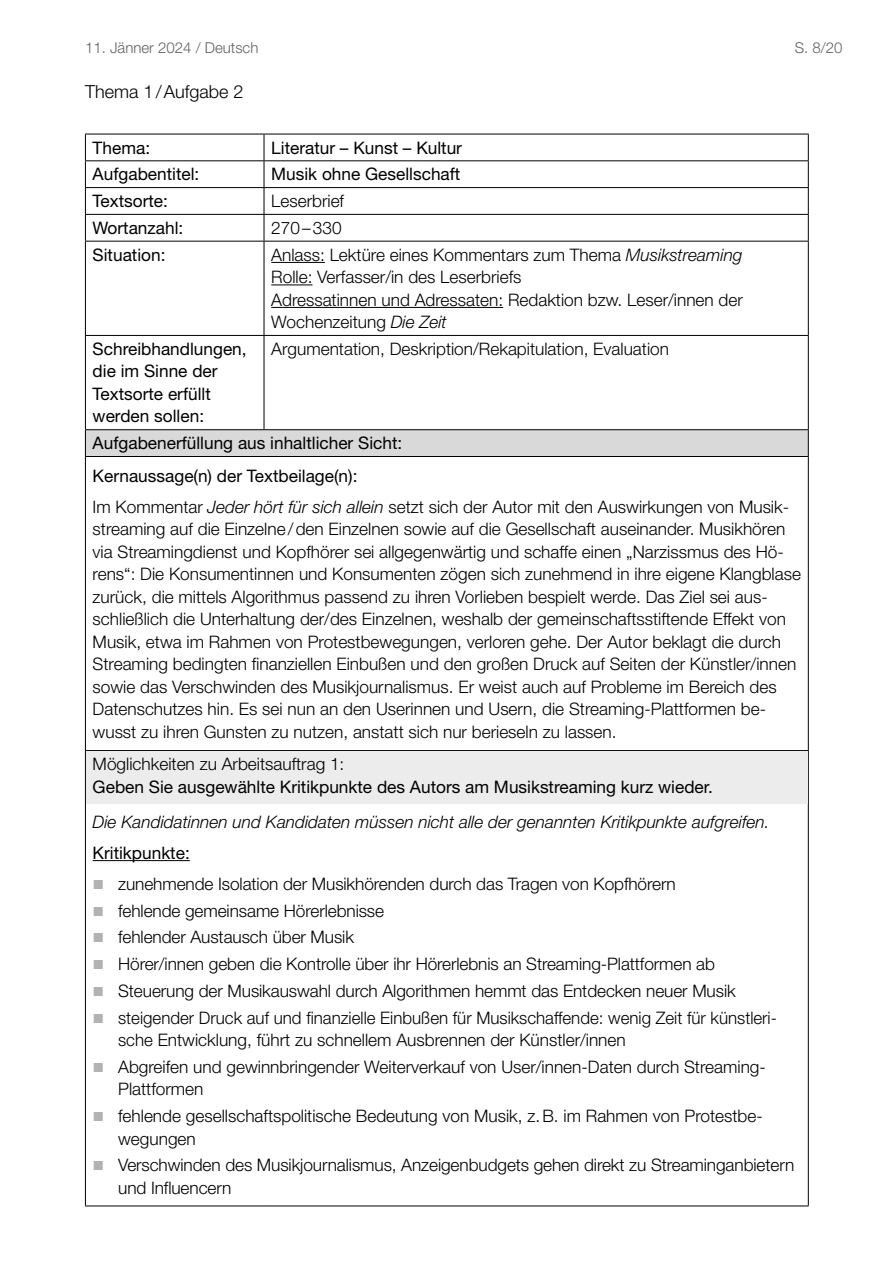
<style>
.page{position:relative;width:893px;height:1263px;background:#fff}
.page>*{position:absolute;margin:0;border:0;box-sizing:border-box;transform-origin:0 0}
.t1{font:300 18px "Helvetica Neue LT Std";color:#000}
.t2{font:300 17.25px/22.5px "Helvetica Neue LT Std";color:#000}
.t3{font:17.25px/22.5px "Helvetica Neue LT Pro";color:#000}
.t4{font:17.25px "Helvetica Neue LT Std";color:#000}
.t5{font:italic 300 17.25px "Helvetica Neue LT Pro";color:#000}
.t6{font:300 15px "Helvetica Neue LT Pro";color:#626262}
.s1{font-style:italic}
.s2{font-family:"Arial";font-weight:400;font-size:19.5px;color:#b2b2b2}
</style>
<div class="page">
<div style="left:85px;top:430px;width:723px;height:26px;background:#d9d9d9"></div>
<hr style="left:85px;top:1205px;width:179px;height:1px;background:#000">
<hr style="left:264px;top:1205px;width:545px;height:1px;background:#000">
<hr style="left:85px;top:134px;width:179px;height:1px;background:#000">
<hr style="left:264px;top:134px;width:545px;height:1px;background:#000">
<hr style="left:85px;top:160px;width:179px;height:1px;background:#000">
<hr style="left:264px;top:160px;width:545px;height:1px;background:#000">
<hr style="left:85px;top:187px;width:179px;height:1px;background:#000">
<hr style="left:264px;top:187px;width:545px;height:1px;background:#000">
<hr style="left:85px;top:214px;width:179px;height:1px;background:#000">
<svg style="left:85px;top:134px;width:1px;height:107px"></svg>
<hr style="left:264px;top:214px;width:545px;height:1px;background:#000">
<svg style="left:264px;top:134px;width:1px;height:107px"></svg>
<svg style="left:808px;top:134px;width:1px;height:107px"></svg>
<hr style="left:85px;top:241px;width:179px;height:1px;background:#000">
<hr style="left:85px;top:241px;width:1px;height:94px;background:#000">
<hr style="left:264px;top:241px;width:545px;height:1px;background:#000">
<hr style="left:264px;top:241px;width:1px;height:94px;background:#000">
<hr style="left:808px;top:241px;width:1px;height:94px;background:#000">
<hr style="left:85px;top:335px;width:179px;height:1px;background:#000">
<hr style="left:85px;top:336px;width:1px;height:93px;background:#000">
<hr style="left:264px;top:335px;width:545px;height:1px;background:#000">
<hr style="left:264px;top:336px;width:1px;height:93px;background:#000">
<hr style="left:808px;top:336px;width:1px;height:93px;background:#000">
<hr style="left:85px;top:429px;width:179px;height:1px;background:#000">
<svg style="left:85px;top:430px;width:1px;height:26px"></svg>
<hr style="left:264px;top:429px;width:545px;height:1px;background:#000">
<svg style="left:808px;top:430px;width:1px;height:26px"></svg>
<hr style="left:85px;top:456px;width:179px;height:1px;background:#000">
<hr style="left:85px;top:457px;width:1px;height:293px;background:#000">
<hr style="left:264px;top:456px;width:545px;height:1px;background:#000">
<hr style="left:808px;top:457px;width:1px;height:293px;background:#000">
<hr style="left:85px;top:750px;width:179px;height:1px;background:#000">
<hr style="left:85px;top:751px;width:1px;height:454px;background:#000">
<hr style="left:264px;top:750px;width:545px;height:1px;background:#000">
<hr style="left:808px;top:751px;width:1px;height:454px;background:#000">
<hr style="left:271px;top:262px;width:54px;height:1px;background:#000">
<hr style="left:271px;top:284px;width:41px;height:1px;background:#000">
<hr style="left:271px;top:307px;width:232px;height:1px;background:#000">
<div style="left:86px;top:751px;width:721px;height:53px;background:#ececec"></div>
<hr style="left:93px;top:860px;width:97px;height:1px;background:#000">
<p class="t6" style="left:85px;top:39px;width:175px">11. Jänner 2024 / Deutsch</p>
<p class="t6" style="left:795px;top:39px;width:49px">S. 8/20</p>
<p class="t1" style="left:85px;top:80px;width:160px">Thema 1/Aufgabe 2</p>
<p class="t3" style="left:93px;top:136px;width:59px">Thema:</p>
<p class="t3" style="left:271px;top:136px;width:192px">Literatur – Kunst – Kultur</p>
<p class="t3" style="left:93px;top:163px;width:108px">Aufgabentitel:</p>
<p class="t3" style="left:271px;top:163px;width:191px">Musik ohne Gesellschaft</p>
<p class="t3" style="left:93px;top:189px;width:77px">Textsorte:</p>
<p class="t2" style="left:271px;top:189px;width:74px">Leserbrief</p>
<p class="t3" style="left:93px;top:216px;width:92px">Wortanzahl:</p>
<p class="t2" style="left:271px;top:216px;width:72px">270–330</p>
<p class="t3" style="left:93px;top:243px;width:74px">Situation:</p>
<p class="t2" style="left:271px;top:243px;width:473px">Anlass: Lektüre eines Kommentars zum Thema <span class="s1">Musikstreaming </span>Rolle: Verfasser/in des Leserbriefs<br>Adressatinnen und Adressaten: Redaktion bzw. Leser/innen der Wochenzeitung <span class="s1">Die Zeit</span></p>
<p class="t3" style="left:93px;top:337px;width:156px">Schreibhandlungen, die im Sinne der<br>Textsorte erfüllt werden sollen:</p>
<p class="t2" style="left:271px;top:337px;width:399px">Argumentation, Deskription/Rekapitulation, Evaluation</p>
<p class="t3" style="left:93px;top:427px;width:311px;line-height:32.2px">Aufgabenerfüllung aus inhaltlicher Sicht:<br>Kernaussage(n) der Textbeilage(n):</p>
<p class="t2" style="left:93px;top:495px;width:710px">Im Kommentar <span class="s1">Jeder hört für sich allein</span> setzt sich der Autor mit den Auswirkungen von Musik&shy;streaming auf die Einzelne/den Einzelnen sowie auf die Gesellschaft auseinander. Musikhören via Streamingdienst und Kopfhörer sei allgegenwärtig und schaffe einen „Narzissmus des Hö&shy;rens“: Die Konsumentinnen und Konsumenten zögen sich zunehmend in ihre eigene Klangblase zurück, die mittels Algorithmus passend zu ihren Vorlieben bespielt werde. Das Ziel sei aus&shy;schließlich die Unterhaltung der/des Einzelnen, weshalb der gemeinschaftsstiftende Effekt von Musik, etwa im Rahmen von Protestbewegungen, verloren gehe. Der Autor beklagt die durch Streaming bedingten finanziellen Einbußen und den großen Druck auf Seiten der Künstler/innen sowie das Verschwinden des Musikjournalismus. Er weist auch auf Probleme im Bereich des Datenschutzes hin. Es sei nun an den Userinnen und Usern, die Streaming-Plattformen be&shy;wusst zu ihren Gunsten zu nutzen, anstatt sich nur berieseln zu lassen.</p>
<p class="t2" style="left:93px;top:752px;width:253px">Möglichkeiten zu Arbeitsauftrag 1:</p>
<p class="t4" style="left:93px;top:776px;width:622px">Geben Sie ausgewählte Kritikpunkte des Autors am Musikstreaming kurz wieder.</p>
<p class="t5" style="left:93px;top:811px;width:678px">Die Kandidatinnen und Kandidaten müssen nicht alle der genannten Kritikpunkte aufgreifen.</p>
<p class="t4" style="left:93px;top:842px;width:99px">Kritikpunkte:</p>
<p class="t2" style="left:93px;top:872px;width:585px"><span class="s2">■</span> zunehmende Isolation der Musikhörenden durch das Tragen von Kopfhörern</p>
<p class="t2" style="left:93px;top:899px;width:293px"><span class="s2">■</span> fehlende gemeinsame Hörerlebnisse</p>
<p class="t2" style="left:93px;top:926px;width:263px"><span class="s2">■</span> fehlender Austausch über Musik</p>
<p class="t2" style="left:93px;top:952px;width:624px"><span class="s2">■</span> Hörer/innen geben die Kontrolle über ihr Hörerlebnis an Streaming-Plattformen ab</p>
<p class="t2" style="left:93px;top:979px;width:645px"><span class="s2">■</span> Steuerung der Musikauswahl durch Algorithmen hemmt das Entdecken neuer Musik</p>
<p class="t2" style="left:118px;top:1006px;width:660px;text-indent:-26px"><span class="s2">■</span> steigender Druck auf und finanzielle Einbußen für Musikschaffende: wenig Zeit für künstleri&shy;sche Entwicklung, führt zu schnellem Ausbrennen der Künstler/innen</p>
<p class="t2" style="left:118px;top:1055px;width:649px;text-indent:-26px"><span class="s2">■</span> Abgreifen und gewinnbringender Weiterverkauf von User/innen-Daten durch Streaming-<br>Plattformen</p>
<p class="t2" style="left:118px;top:1104px;width:644px;text-indent:-26px"><span class="s2">■</span> fehlende gesellschaftspolitische Bedeutung von Musik, z.B. im Rahmen von Protestbe&shy;wegungen</p>
<p class="t2" style="left:118px;top:1154px;width:678px;text-indent:-26px"><span class="s2">■</span> Verschwinden des Musikjournalismus, Anzeigenbudgets gehen direkt zu Streaminganbietern und Influencern</p>
</div>
